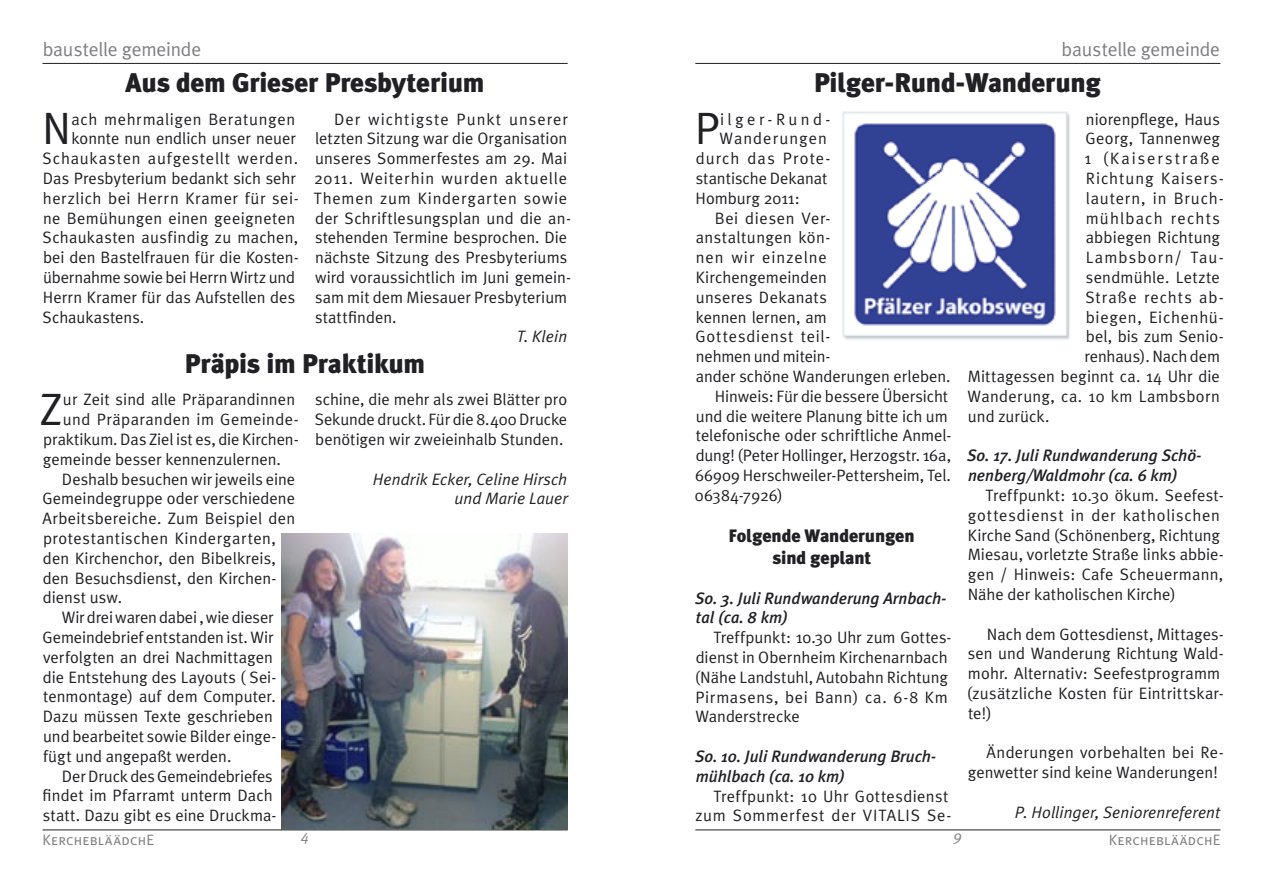
<style>
.page{position:relative;width:1263px;height:893px;background:#fff}
.page>*{position:absolute;margin:0;border:0;box-sizing:border-box;transform-origin:0 0}
.t1{font:45.3px "Meta Plus Normal";color:#212125}
.t2{font:900 27px "Meta Plus";letter-spacing:-.01em;color:#212125}
.t3{font:19.5px "Meta Plus Normal";letter-spacing:-.01em;color:#7f7f83}
.t4{font:900 18px/21.6px "Meta Plus";letter-spacing:-.005em;color:#212125;text-align:center}
.t5{font:16.5px/19.8px "Meta Plus Normal";letter-spacing:.005em;color:#212125}
.t6{font:italic 500 16.5px/19.8px "Meta Plus";color:#212125}
.t7{font:italic 16.5px/19.8px "Meta Plus Normal";letter-spacing:.005em;color:#212125;text-align:right}
.t8{font:16.5px "Meta Plus Normal";letter-spacing:.035em;color:#212125}
.t9{font:16.5px "Meta Plus Normal";letter-spacing:.06em;color:#212125}
.t10{font:16.5px/19.8px "Meta Plus Normal";letter-spacing:.04em;color:#212125;text-align:right}
.t11{font:16.5px "Meta Plus Normal";letter-spacing:.05em;color:#212125}
.t12{font:16.5px "Meta Plus Normal";letter-spacing:.045em;color:#212125}
.t13{font:16.5px "Meta Plus Normal";letter-spacing:.03em;color:#212125}
.t14{font:16.5px "Meta Plus Normal";letter-spacing:.07em;color:#212125}
.t15{font:16.5px "Meta Plus Normal";letter-spacing:-.015em;color:#212125}
.t16{font:16.5px "Meta Plus Normal";letter-spacing:.025em;color:#212125}
.t17{font:16.5px "Meta Plus Normal";letter-spacing:.055em;color:#212125}
.t18{font:16.5px "Meta Plus Normal";letter-spacing:.125em;color:#212125}
.t19{font:16.5px "Meta Plus Normal";letter-spacing:.205em;color:#212125}
.t20{font:15px "Meta Plus Normal Caps";letter-spacing:.015em;color:#7f7f83}
.t21{font:italic 15px "Meta Plus Normal";color:#7f7f83}
</style>
<div class="page">
<hr style="left:695px;top:830px;width:525px;height:1px;background:#212125">
<hr style="left:43px;top:63px;width:525px;height:1px;background:#212125">
<hr style="left:695px;top:63px;width:525px;height:1px;background:#212125">
<hr style="left:43px;top:830px;width:525px;height:1px;background:#212125">
<img style="left:842px;top:111px;width:228px;height:229px">
<img style="left:282px;top:534px;width:286px;height:295px">
<p class="t3" style="left:43px;top:38px;width:160px">baustelle gemeinde</p>
<p class="t3" style="left:1062px;top:38px;width:160px">baustelle gemeinde</p>
<h2 class="t2" style="left:126px;top:67px;width:360px">Aus dem Grieser Presbyterium</h2>
<h1 class="t1" style="left:42px;top:103px;width:31px">N</h1>
<p class="t8" style="left:72px;top:109px;width:225px">ach mehrmaligen Beratungen</p>
<p class="t5" style="left:72px;top:129px;width:226px">konnte nun endlich unser neuer</p>
<p class="t11" style="left:43px;top:149px;width:257px">Schaukasten aufgestellt werden.</p>
<p class="t5" style="left:43px;top:168px;width:255px">Das Presbyterium bedankt sich sehr</p>
<p class="t8" style="left:43px;top:189px;width:257px">herzlich bei Herrn Kramer für sei-</p>
<p class="t5" style="left:43px;top:208px;width:254px">ne Bemühungen einen geeigneten</p>
<p class="t5" style="left:43px;top:228px;width:257px">Schaukasten ausfindig zu machen,</p>
<p class="t5" style="left:43px;top:247px;width:257px">bei den Bastelfrauen für die Kosten-</p>
<p class="t5" style="left:43px;top:267px;width:254px">übernahme sowie bei Herrn Wirtz und</p>
<p class="t5" style="left:43px;top:287px;width:254px">Herrn Kramer für das Aufstellen des</p>
<p class="t5" style="left:43px;top:307px;width:103px">Schaukastens.</p>
<p class="t5" style="left:314px;top:109px;width:259px;text-indent:20px">Der wichtigste Punkt unserer letzten Sitzung war die Organisation unseres Sommerfestes am 29. Mai<br>2011. Weiterhin wurden aktuelle<br>Themen zum Kindergarten sowie der Schriftlesungsplan und die an&shy;stehenden Termine besprochen. Die nächste Sitzung des Presbyteriums wird voraussichtlich im Juni gemein&shy;sam mit dem Miesauer Presbyterium stattfinden.</p>
<p class="t7" style="left:517px;top:327px;width:52px">T. Klein</p>
<h2 class="t2" style="left:184px;top:348px;width:242px">Präpis im Praktikum</h2>
<h1 class="t1" style="left:40px;top:383px;width:24px">Z</h1>
<p class="t5" style="left:63px;top:389px;width:234px">ur Zeit sind alle Präparandinnen</p>
<p class="t5" style="left:63px;top:409px;width:237px">und Präparanden im Gemeinde-</p>
<p class="t5" style="left:43px;top:429px;width:257px">praktikum. Das Ziel ist es, die Kirchen-</p>
<p class="t5" style="left:43px;top:449px;width:240px">gemeinde besser kennenzulernen.</p>
<p class="t5" style="left:62px;top:469px;width:235px">Deshalb besuchen wir jeweils eine</p>
<p class="t5" style="left:43px;top:488px;width:254px">Gemeindegruppe oder verschiedene</p>
<p class="t5" style="left:42px;top:508px;width:254px">Arbeitsbereiche. Zum Beispiel den</p>
<p class="t13" style="left:43px;top:529px;width:234px">protestantischen Kindergarten,</p>
<p class="t5" style="left:43px;top:548px;width:235px">den Kirchenchor, den Bibelkreis,</p>
<p class="t5" style="left:43px;top:568px;width:235px">den Besuchsdienst, den Kirchen-</p>
<p class="t5" style="left:43px;top:587px;width:81px">dienst usw.</p>
<p class="t15" style="left:62px;top:608px;width:213px">Wir drei waren dabei , wie dieser</p>
<p class="t5" style="left:43px;top:627px;width:232px">Gemeindebrief entstanden ist. Wir</p>
<p class="t5" style="left:43px;top:647px;width:231px">verfolgten an drei Nachmittagen</p>
<p class="t5" style="left:43px;top:667px;width:235px">die Entstehung des Layouts ( Sei-</p>
<p class="t5" style="left:43px;top:686px;width:234px">tenmontage) auf dem Computer.</p>
<p class="t5" style="left:43px;top:706px;width:231px">Dazu müssen Texte geschrieben</p>
<p class="t5" style="left:43px;top:726px;width:235px">und bearbeitet sowie Bilder einge-</p>
<p class="t5" style="left:43px;top:746px;width:190px">fügt und angepaßt werden.</p>
<p class="t5" style="left:62px;top:766px;width:212px">Der Druck des Gemeindebriefes</p>
<p class="t5" style="left:43px;top:785px;width:232px">findet im Pfarramt unterm Dach</p>
<p class="t5" style="left:43px;top:805px;width:235px">statt. Dazu gibt es eine Druckma-</p>
<p class="t5" style="left:315px;top:389px;width:254px;text-align:justify">schine, die mehr als zwei Blätter pro Sekunde druckt. Für die 8.400 Drucke benötigen wir zweieinhalb Stunden.</p>
<p class="t7" style="left:373px;top:469px;width:196px">Hendrik Ecker, Celine Hirsch und Marie Lauer</p>
<h2 class="t2" style="left:814px;top:67px;width:288px">Pilger-Rund-Wanderung</h2>
<h1 class="t1" style="left:695px;top:103px;width:26px">P</h1>
<p class="t19" style="left:720px;top:109px;width:112px">ilger-Rund-</p>
<p class="t9" style="left:720px;top:129px;width:109px">Wanderungen</p>
<p class="t9" style="left:696px;top:149px;width:136px">durch das Prote-</p>
<p class="t5" style="left:696px;top:168px;width:133px">stantische Dekanat</p>
<p class="t5" style="left:696px;top:188px;width:106px">Homburg 2011:</p>
<p class="t8" style="left:715px;top:208px;width:117px">Bei diesen Ver-</p>
<p class="t16" style="left:696px;top:228px;width:136px">anstaltungen kön-</p>
<p class="t9" style="left:696px;top:248px;width:133px">nen wir einzelne</p>
<p class="t5" style="left:696px;top:267px;width:133px">Kirchengemeinden</p>
<p class="t5" style="left:696px;top:287px;width:133px">unseres Dekanats</p>
<p class="t5" style="left:696px;top:307px;width:133px">kennen lernen, am</p>
<p class="t12" style="left:695px;top:327px;width:137px">Gottesdienst teil-</p>
<p class="t5" style="left:696px;top:346px;width:136px">nehmen und mitein-</p>
<p class="t5" style="left:696px;top:366px;width:256px">ander schöne Wanderungen erleben.</p>
<p class="t5" style="left:715px;top:386px;width:235px">Hinweis: Für die bessere Übersicht</p>
<p class="t5" style="left:696px;top:406px;width:254px">und die weitere Planung bitte ich um</p>
<p class="t5" style="left:696px;top:426px;width:257px">telefonische oder schriftliche Anmel-</p>
<p class="t5" style="left:696px;top:445px;width:257px">dung! (Peter Hollinger, Herzogstr. 16a,</p>
<p class="t5" style="left:695px;top:465px;width:257px">66909 Herschweiler-Pettersheim, Tel.</p>
<p class="t5" style="left:695px;top:485px;width:90px">06384-7926)</p>
<p class="t4" style="left:729px;top:525px;width:188px">Folgende Wanderungen sind geplant</p>
<p class="t6" style="left:695px;top:588px;width:253px">So. 3. Juli Rundwanderung Arnbach&shy;tal (ca. 8 km)</p>
<p class="t5" style="left:695px;top:627px;width:258px;text-indent:19px">Treffpunkt: 10.30 Uhr zum Gottes&shy;dienst in Obernheim Kirchenarnbach (Nähe Landstuhl, Autobahn Richtung<br>Pirmasens, bei Bann) ca. 6-8 Km<br>Wanderstrecke</p>
<p class="t6" style="left:695px;top:746px;width:243px">So. 10. Juli Rundwanderung Bruch&shy;mühlbach (ca. 10 km)</p>
<p class="t10" style="left:695px;top:786px;width:258px">Treffpunkt: 10 Uhr Gottesdienst zum Sommerfest der VITALIS Se-</p>
<p class="t5" style="left:1086px;top:109px;width:136px">niorenpflege, Haus</p>
<p class="t5" style="left:1085px;top:129px;width:136px">Georg, Tannenweg</p>
<p class="t18" style="left:1084px;top:149px;width:137px">1 (Kaiserstraße</p>
<p class="t17" style="left:1086px;top:169px;width:140px">Richtung Kaisers-</p>
<p class="t11" style="left:1086px;top:189px;width:139px">lautern, in Bruch-</p>
<p class="t14" style="left:1086px;top:208px;width:136px">mühlbach rechts</p>
<p class="t5" style="left:1086px;top:228px;width:136px">abbiegen Richtung</p>
<p class="t14" style="left:1086px;top:248px;width:140px">Lambsborn/ Tau-</p>
<p class="t5" style="left:1086px;top:267px;width:136px">sendmühle. Letzte</p>
<p class="t9" style="left:1085px;top:288px;width:140px">Straße rechts ab-</p>
<p class="t12" style="left:1086px;top:307px;width:139px">biegen, Eichenhü-</p>
<p class="t5" style="left:1086px;top:327px;width:139px">bel, bis zum Senio-</p>
<p class="t5" style="left:1084px;top:346px;width:137px">renhaus). Nach dem</p>
<p class="t5" style="left:968px;top:366px;width:254px">Mittagessen beginnt ca. 14 Uhr die</p>
<p class="t5" style="left:967px;top:386px;width:254px">Wanderung, ca. 10 km Lambsborn</p>
<p class="t5" style="left:968px;top:406px;width:83px">und zurück.</p>
<p class="t6" style="left:967px;top:446px;width:236px">So. 17. Juli Rundwanderung Schö&shy;nenberg/Waldmohr (ca. 6 km)</p>
<p class="t5" style="left:968px;top:485px;width:257px;text-indent:18px">Treffpunkt: 10.30 ökum. Seefest&shy;gottesdienst in der katholischen Kirche Sand (Schönenberg, Richtung Miesau, vorletzte Straße links abbie&shy;gen / Hinweis: Cafe Scheuermann, Nähe der katholischen Kirche)</p>
<p class="t5" style="left:967px;top:624px;width:258px;text-indent:20px">Nach dem Gottesdienst, Mittages&shy;sen und Wanderung Richtung Wald&shy;mohr. Alternativ: Seefestprogramm (zusätzliche Kosten für Eintrittskar&shy;te!)</p>
<p class="t5" style="left:968px;top:742px;width:257px;text-indent:19px">Änderungen vorbehalten bei Re&shy;genwetter sind keine Wanderungen!</p>
<p class="t7" style="left:1015px;top:802px;width:207px">P. Hollinger, Seniorenreferent</p>
<p class="t21" style="left:301px;top:827px;width:10px">4</p>
<p class="t21" style="left:954px;top:827px;width:10px">9</p>
<p class="t20" style="left:43px;top:831px;width:113px">KerchebläädchE</p>
<p class="t20" style="left:1109px;top:831px;width:113px">KerchebläädchE</p>
</div>
